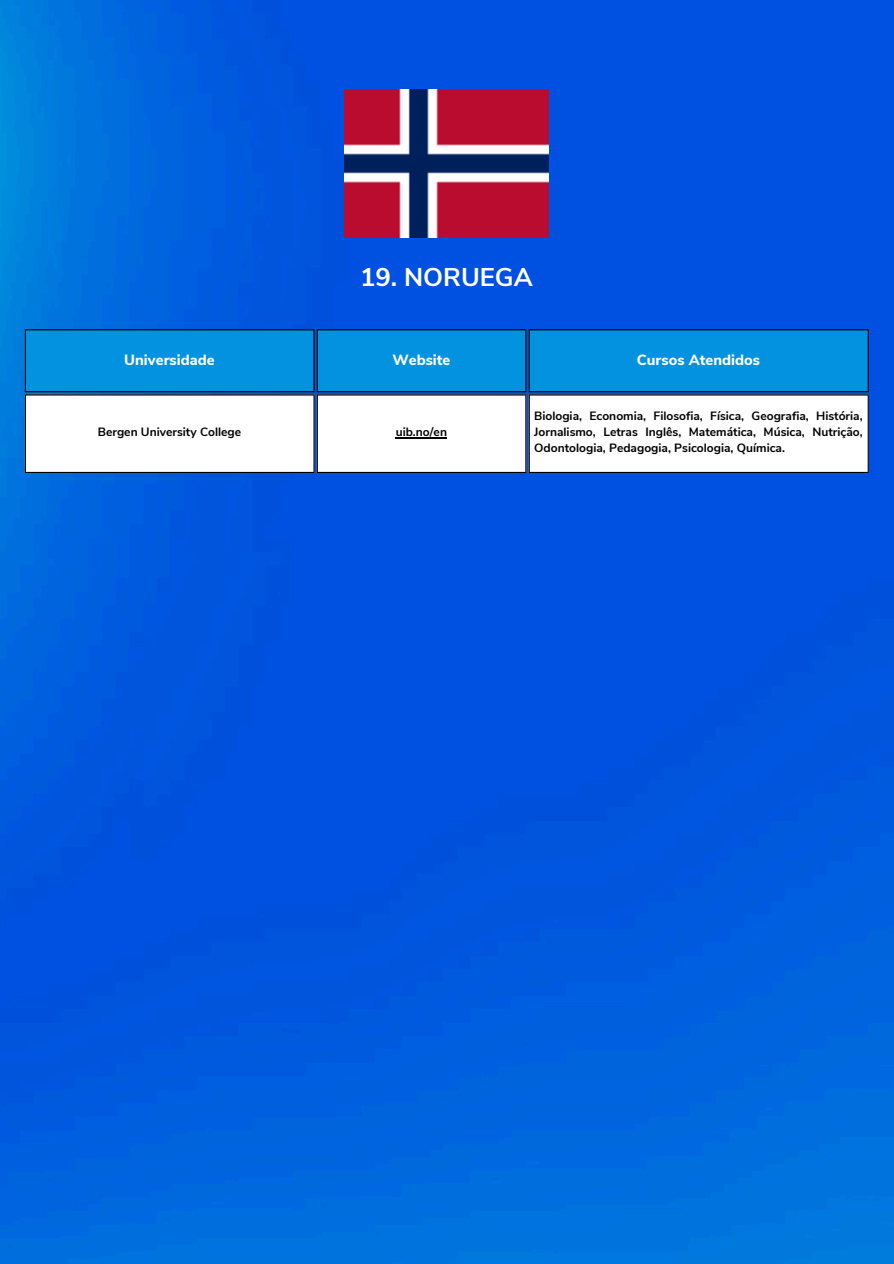
<style>
.page{position:relative;width:894px;height:1264px;background:#fff}
.page>*{position:absolute;margin:0;border:0;box-sizing:border-box;transform-origin:0 0}
.t1{font:700 25.65px "Nunito Sans";color:#fff}
.t2{font:800 14.7px "Nunito Sans";color:#fff}
.t3{font:700 12px/16px "Nunito Sans";color:#000;text-align:justify}
</style>
<div class="page">
<img style="left:0;top:0;width:893px;height:1263px">
<div style="left:26px;top:329px;width:841px;height:63px;background:#0392df"></div>
<svg style="left:26px;top:394px;width:841px;height:79px"></svg>
<hr style="left:395px;top:437px;width:52px;height:1px;background:#000">
<hr style="left:25px;top:330px;width:1px;height:61px;background:#000">
<hr style="left:313px;top:330px;width:1px;height:61px;background:#000">
<hr style="left:25px;top:329px;width:289px;height:1px;background:#000">
<hr style="left:25px;top:391px;width:289px;height:1px;background:#000">
<hr style="left:316px;top:330px;width:2px;height:61px;background:#000">
<hr style="left:525px;top:330px;width:1px;height:61px;background:#000">
<hr style="left:316px;top:329px;width:210px;height:1px;background:#000">
<hr style="left:316px;top:391px;width:210px;height:1px;background:#000">
<hr style="left:528px;top:330px;width:1px;height:61px;background:#000">
<hr style="left:867px;top:330px;width:1px;height:61px;background:#000">
<hr style="left:528px;top:329px;width:340px;height:1px;background:#000">
<hr style="left:528px;top:391px;width:340px;height:1px;background:#000">
<hr style="left:25px;top:395px;width:1px;height:77px;background:#000">
<hr style="left:313px;top:395px;width:1px;height:77px;background:#000">
<hr style="left:25px;top:394px;width:289px;height:1px;background:#000">
<hr style="left:25px;top:472px;width:289px;height:1px;background:#000">
<hr style="left:316px;top:395px;width:2px;height:77px;background:#000">
<hr style="left:525px;top:395px;width:1px;height:77px;background:#000">
<hr style="left:316px;top:394px;width:210px;height:1px;background:#000">
<hr style="left:316px;top:472px;width:210px;height:1px;background:#000">
<hr style="left:528px;top:395px;width:1px;height:77px;background:#000">
<hr style="left:867px;top:395px;width:1px;height:77px;background:#000">
<hr style="left:528px;top:394px;width:340px;height:1px;background:#000">
<hr style="left:528px;top:472px;width:340px;height:1px;background:#000">
<img style="left:344px;top:89px;width:204px;height:149px">
<p class="t1" style="left:360px;top:260px;width:174px">19. NORUEGA</p>
<p class="t2" style="left:124px;top:350px;width:92px">Universidade</p>
<h1 class="t2" style="left:392px;top:350px;width:60px">Website</h1>
<p class="t2" style="left:636px;top:350px;width:125px">Cursos Atendidos</p>
<p class="t3" style="left:98px;top:424px;width:145px">Bergen University College</p>
<p class="t3" style="left:395px;top:424px;width:53px">uib.no/en</p>
<p class="t3" style="left:534px;top:408px;width:330px">Biologia, Economia, Filosofia, Física, Geografia, História, Jornalismo, Letras Inglês, Matemática, Música, Nutrição, Odontologia, Pedagogia, Psicologia, Química.</p>
</div>
